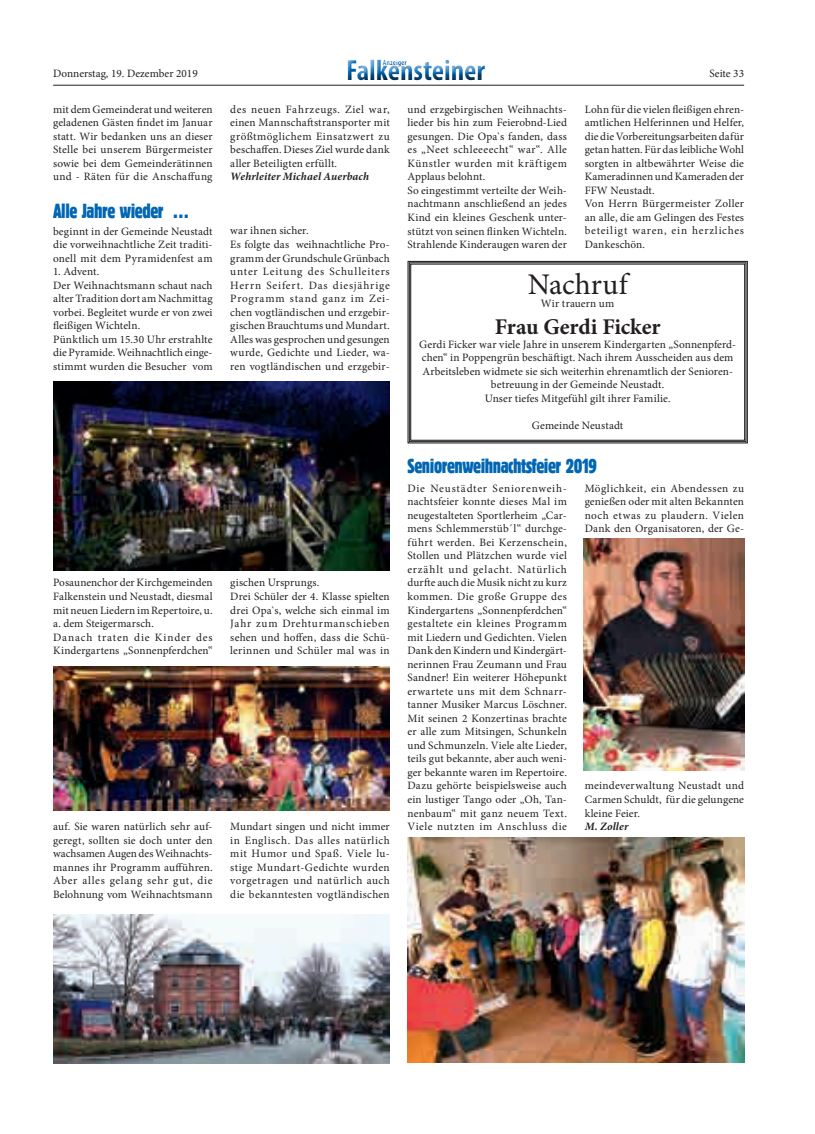
<style>
.page{position:relative;width:815px;height:1134px;background:#fff}
.page>*{position:absolute;margin:0;border:0;box-sizing:border-box;transform-origin:0 0}
.t1{font:30px "Minion Pro";color:#231f20}
.t2{font:700 condensed 29.38px "Myriad Pro";color:#0166b3}
.t3{font:700 22.5px "Minion Pro";letter-spacing:-.01em;color:#231f20}
.t4{font:21.25px "Block D Regu Extr Cond";letter-spacing:-.02em;color:#0166b3}
.t5{font:11.25px/13.5px "Minion Pro";letter-spacing:.01em;color:#231f20;text-align:justify}
.t6{font:italic 700 11.25px "Minion Pro";letter-spacing:.015em;color:#231f20}
.t7{font:700 condensed 7.75px "Myriad Pro";color:#0166b3}
</style>
<div class="page">
<hr style="left:53px;top:85px;width:691px;height:1px;background:#231f20">
<div style="left:336px;top:50px;width:162px;height:39px;background:#fff"></div>
<div style="left:340px;top:54px;width:154px;height:35px;background:#231f20;opacity:.75"></div>
<svg style="left:407px;top:260px;width:341px;height:184px"></svg>
<div style="left:409px;top:262px;width:337px;height:180px;border:1px solid #231f20"></div>
<div style="left:410px;top:264px;width:335px;height:177px;border:1px solid #231f20"></div>
<img style="left:53px;top:381px;width:337px;height:189px">
<img style="left:53px;top:914px;width:337px;height:149px">
<img style="left:53px;top:666px;width:337px;height:144px">
<img style="left:583px;top:539px;width:161px;height:232px">
<img style="left:407px;top:837px;width:337px;height:226px">
<p class="t7" style="left:383px;top:57px;width:25px">Anzeiger</p>
<h2 class="t2" style="left:346px;top:52px;width:141px">Falkensteiner</h2>
<p class="t5" style="left:53px;top:67px;width:146px">Donnerstag, 19. Dezember 2019</p>
<p class="t5" style="left:709px;top:67px;width:36px">Seite 33</p>
<p class="t5" style="left:53px;top:102px;width:161px">mit dem Gemeinderat und weiteren geladenen Gästen findet im Januar statt. Wir bedanken uns an dieser Stelle bei unserem Bürgermeister sowie bei dem Gemeinderätinnen und - Räten für die Anschaffung</p>
<p class="t5" style="left:230px;top:102px;width:161px">des neuen Fahrzeugs. Ziel war, einen Mannschaftstransporter mit größtmöglichem Einsatzwert zu beschaffen. Dieses Ziel wurde dank aller Beteiligten erfüllt.</p>
<p class="t6" style="left:230px;top:169px;width:140px">Wehrleiter Michael Auerbach</p>
<h3 class="t4" style="left:53px;top:201px;width:138px">Alle Jahre wieder …</h3>
<p class="t5" style="left:53px;top:224px;width:161px">beginnt in der Gemeinde Neustadt die vorweihnachtliche Zeit traditi&shy;onell mit dem Pyramidenfest am</p>
<p class="t5" style="left:53px;top:265px;width:161px;text-align:left">1. Advent.<br>Der Weihnachtsmann schaut nach alter Tradition dort am Nachmittag vorbei. Begleitet wurde er von zwei fleißigen Wichteln.<br>Pünktlich um 15.30 Uhr erstrahlte die Pyramide. Weihnachtlich einge&shy;stimmt wurden die Besucher vom</p>
<p class="t5" style="left:230px;top:224px;width:161px;text-align:left">war ihnen sicher.<br>Es folgte das weihnachtliche Pro&shy;gramm der Grundschule Grünbach unter Leitung des Schulleiters<br>Herrn Seifert. Das diesjährige<br>Programm stand ganz im Zei&shy;chen vogtländischen und erzgebir&shy;gischen Brauchtums und Mundart.<br>Alles was gesprochen und gesungen wurde, Gedichte und Lieder, wa&shy;ren vogtländischen und erzgebir-</p>
<p class="t5" style="left:53px;top:576px;width:161px;text-align:left">Posaunenchor der Kirchgemeinden<br>Falkenstein und Neustadt, diesmal mit neuen Liedern im Repertoire, u. a. dem Steigermarsch.<br>Danach traten die Kinder des<br>Kindergartens „Sonnenpferdchen“</p>
<p class="t5" style="left:230px;top:576px;width:161px;text-align:left">gischen Ursprungs.<br>Drei Schüler der 4. Klasse spielten drei Opa`s, welche sich einmal im<br>Jahr zum Drehturmanschieben sehen und hoffen, dass die Schü&shy;lerinnen und Schüler mal was in</p>
<p class="t5" style="left:53px;top:820px;width:161px">auf. Sie waren natürlich sehr auf&shy;geregt, sollten sie doch unter den wachsamen Augen des Weihnachts&shy;mannes ihr Programm aufführen.<br>Aber alles gelang sehr gut, die Belohnung vom Weihnachtsmann</p>
<p class="t5" style="left:230px;top:820px;width:161px">Mundart singen und nicht immer in Englisch. Das alles natürlich mit Humor und Spaß. Viele lu&shy;stige Mundart-Gedichte wurden vorgetragen und natürlich auch die bekanntesten vogtländischen</p>
<p class="t5" style="left:407px;top:102px;width:161px;text-align:left">und erzgebirgischen Weihnachts&shy;lieder bis hin zum Feierobnd-Lied gesungen. Die Opa`s fanden, dass es „Neet schleeeecht“ war“. Alle<br>Künstler wurden mit kräftigem<br>Applaus belohnt.<br>So eingestimmt verteilte der Weih&shy;nachtmann anschließend an jedes<br>Kind ein kleines Geschenk unter&shy;stützt von seinen flinken Wichteln.<br>Strahlende Kinderaugen waren der</p>
<p class="t5" style="left:585px;top:102px;width:161px;text-align:left">Lohn für die vielen fleißigen ehren&shy;amtlichen Helferinnen und Helfer, die die Vorbereitungsarbeiten dafür getan hatten. Für das leibliche Wohl sorgten in altbewährter Weise die<br>Kameradinnen und Kameraden der<br>FFW Neustadt.<br>Von Herrn Bürgermeister Zoller an alle, die am Gelingen des Festes beteiligt waren, ein herzliches<br>Dankeschön.</p>
<h1 class="t1" style="left:528px;top:264px;width:102px">Nachruf</h1>
<p class="t5" style="left:541px;top:297px;width:75px">Wir trauern um</p>
<h3 class="t3" style="left:495px;top:311px;width:167px">Frau Gerdi Ficker</h3>
<p class="t5" style="left:419px;top:337px;width:318px;text-align:center">Gerdi Ficker war viele Jahre in unserem Kindergarten „Sonnenpferd&shy;chen“ in Poppengrün beschäftigt. Nach ihrem Ausscheiden aus dem Arbeitsleben widmete sie sich weiterhin ehrenamtlich der Senioren&shy;betreuung in der Gemeinde Neustadt.<br>Unser tiefes Mitgefühl gilt ihrer Familie.</p>
<p class="t5" style="left:532px;top:418px;width:93px">Gemeinde Neustadt</p>
<h3 class="t4" style="left:407px;top:455px;width:191px">Seniorenweihnachtsfeier 2019</h3>
<p class="t5" style="left:407px;top:481px;width:161px">Die Neustädter Seniorenweih&shy;nachtsfeier konnte dieses Mal im neugestalteten Sportlerheim „Car&shy;mens Schlemmerstüb´l“ durchge&shy;führt werden. Bei Kerzenschein, Stollen und Plätzchen wurde viel erzählt und gelacht. Natürlich durfte auch die Musik nicht zu kurz kommen. Die große Gruppe des Kindergartens „Sonnenpferdchen“ gestaltete ein kleines Programm mit Liedern und Gedichten. Vielen Dank den Kindern und Kindergärt&shy;nerinnen Frau Zeumann und Frau Sandner! Ein weiterer Höhepunkt erwartete uns mit dem Schnarr&shy;tanner Musiker Marcus Löschner.<br>Mit seinen 2 Konzertinas brachte er alle zum Mitsingen, Schunkeln und Schmunzeln. Viele alte Lieder, teils gut bekannte, aber auch weni&shy;ger bekannte waren im Repertoire.<br>Dazu gehörte beispielsweise auch ein lustiger Tango oder „Oh, Tan&shy;nenbaum“ mit ganz neuem Text.<br>Viele nutzten im Anschluss die</p>
<p class="t5" style="left:585px;top:481px;width:161px">Möglichkeit, ein Abendessen zu genießen oder mit alten Bekannten noch etwas zu plaudern. Vielen Dank den Organisatoren, der Ge-</p>
<p class="t5" style="left:585px;top:779px;width:161px">meindeverwaltung Neustadt und Carmen Schuldt, für die gelungene kleine Feier.</p>
<p class="t6" style="left:585px;top:818px;width:45px">M. Zoller</p>
</div>
